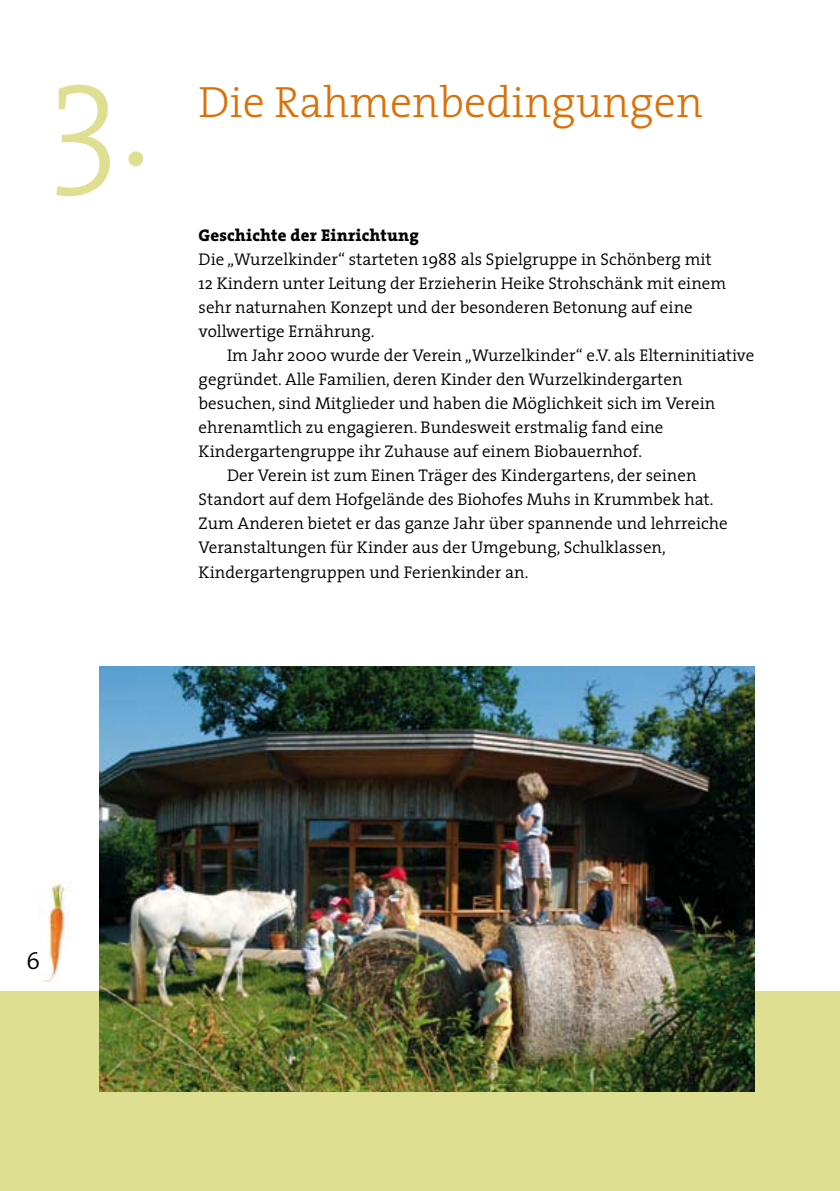
<style>
.page{position:relative;width:840px;height:1191px;background:#fff}
.page>*{position:absolute;margin:0;border:0;box-sizing:border-box;transform-origin:0 0}
.t1{font:300 154px "The Serif";color:#dfdf92}
.t2{font:300 44px "The Serif";color:#db7006}
.t3{font:300 24px "The Serif";color:#000}
.t4{font:300 17px/24px "The Serif";color:#000}
.t5{font:800 17px "The Serif";letter-spacing:.01em;color:#000}
</style>
<div class="page">
<div style="left:0;top:991px;width:839px;height:200px;background:#dfdf92"></div>
<img style="left:42px;top:882px;width:30px;height:103px">
<img style="left:99px;top:666px;width:655px;height:425px">
<h1 class="t1" style="left:48px;top:-14px;width:105px">3.</h1>
<h2 class="t2" style="left:198px;top:66px;width:505px">Die Rahmenbedingungen</h2>
<p class="t5" style="left:198px;top:221px;width:222px">Geschichte der Einrichtung</p>
<p class="t4" style="left:198px;top:247px;width:529px">Die „Wurzelkinder“ starteten 1988 als Spielgruppe in Schönberg mit 12 Kindern unter Leitung der Erzieherin Heike Strohschänk mit einem sehr naturnahen Konzept und der besonderen Betonung auf eine vollwertige Ernährung.</p>
<p class="t4" style="left:227px;top:343px;width:528px">Im Jahr 2000 wurde der Verein „Wurzelkinder“ e.V. als Elterninitiative</p>
<p class="t4" style="left:198px;top:367px;width:485px">gegründet. Alle Familien, deren Kinder den Wurzelkindergarten</p>
<p class="t4" style="left:198px;top:391px;width:518px">besuchen, sind Mitglieder und haben die Möglichkeit sich im Verein</p>
<p class="t4" style="left:198px;top:415px;width:466px">ehrenamtlich zu engagieren. Bundesweit erstmalig fand eine</p>
<p class="t4" style="left:198px;top:439px;width:445px">Kindergartengruppe ihr Zuhause auf einem Biobauernhof.</p>
<p class="t4" style="left:227px;top:463px;width:470px">Der Verein ist zum Einen Träger des Kindergartens, der seinen</p>
<p class="t4" style="left:198px;top:487px;width:516px">Standort auf dem Hofgelände des Biohofes Muhs in Krummbek hat.</p>
<p class="t4" style="left:198px;top:511px;width:530px">Zum Anderen bietet er das ganze Jahr über spannende und lehrreiche</p>
<p class="t4" style="left:198px;top:535px;width:468px">Veranstaltungen für Kinder aus der Umgebung, Schulklassen,</p>
<p class="t4" style="left:198px;top:559px;width:331px">Kindergartengruppen und Ferienkinder an.</p>
<h3 class="t3" style="left:26px;top:941px;width:15px">6</h3>
</div>
